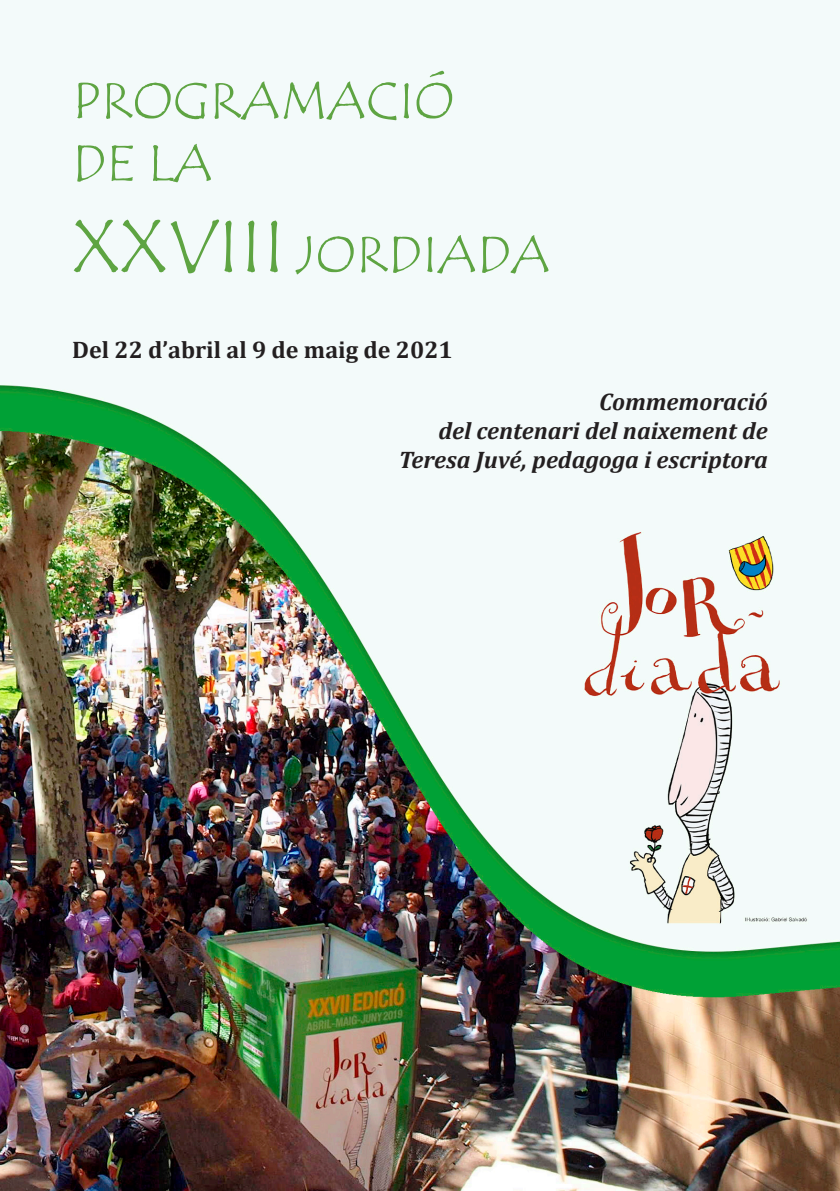
<style>
.page{position:relative;width:840px;height:1191px;background:#fff}
.page>*{position:absolute;margin:0;border:0;box-sizing:border-box;transform-origin:0 0}
.t1{font:52px "Tempus Sans ITC";color:#5ea442}
.t2{font:italic 700 24px "Cambria";color:#231f20}
.t3{font:700 24px "Cambria";color:#231f20}
.s1{font-size:76px}
</style>
<div class="page">
<img style="left:0;top:0;width:839px;height:1191px">
<p class="t1" style="left:72px;top:68px;width:384px">PROGRAMACIÓ</p>
<p class="t1" style="left:72px;top:130px;width:142px">DE LA</p>
<p class="t1" style="left:72px;top:221px;width:479px"><span class="s1">XXVIII</span> JORDIADA</p>
<p class="t3" style="left:72px;top:333px;width:382px">Del 22 d’abril al 9 de maig de 2021</p>
<p class="t2" style="left:598px;top:385px;width:170px">Commemoració</p>
<p class="t2" style="left:438px;top:414px;width:331px">del centenari del naixement de</p>
<p class="t2" style="left:398px;top:442px;width:370px">Teresa Juvé, pedagoga i escriptora</p>
</div>
